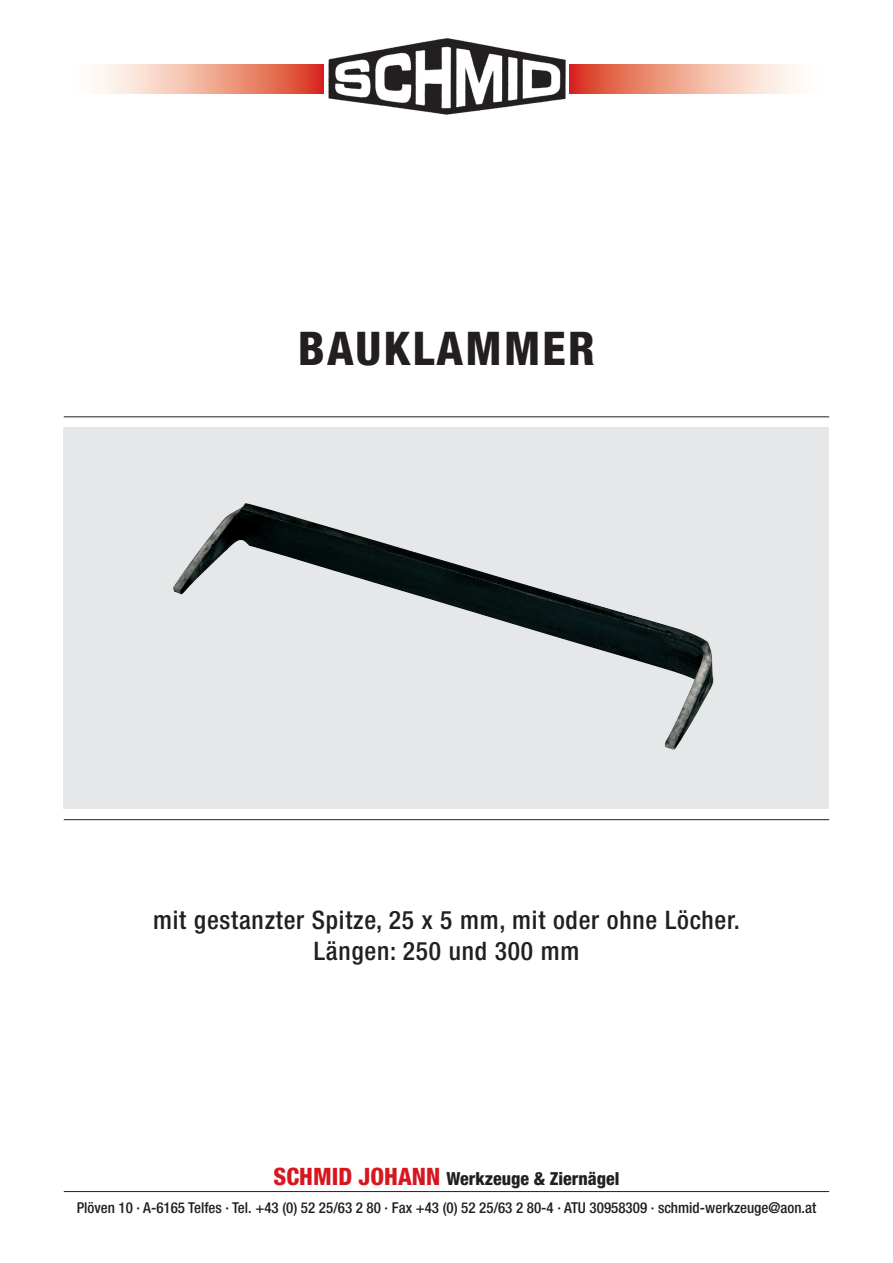
<style>
.page{position:relative;width:893px;height:1263px;background:#fff}
.page>*{position:absolute;margin:0;border:0;box-sizing:border-box;transform-origin:0 0}
.t1{font:800 condensed 46.5px "Helvetica Neue";letter-spacing:.05em;color:#231f20}
.t2{font:500 condensed 25.5px/31.5px "Helvetica Neue";letter-spacing:.03em;color:#231f20;text-align:center}
.t3{font:800 condensed 18px "Helvetica Neue";color:#231f20}
.t4{font:500 condensed 15px "Helvetica Neue";color:#231f20}
.s1{font-size:24px;color:#d7171f}
</style>
<div class="page">
<img style="left:328px;top:38px;width:238px;height:77px">
<svg style="left:97px;top:64px;width:227px;height:30px;background:#eea390"></svg>
<svg style="left:569px;top:64px;width:228px;height:30px;background:#eea390"></svg>
<hr style="left:64px;top:1191px;width:765px;height:1px;background:#231f20">
<hr style="left:64px;top:416px;width:765px;height:1px;background:#231f20">
<hr style="left:64px;top:819px;width:765px;height:1px;background:#231f20">
<div style="left:64px;top:427px;width:765px;height:381px;background:#e6e7e9"></div>
<img style="left:173px;top:503px;width:540px;height:247px">
<h1 class="t1" style="left:298px;top:332px;width:298px">BAUKLAMMER</h1>
<h2 class="t2" style="left:153px;top:906px;width:588px">mit gestanzter Spitze, 25 x 5 mm, mit oder ohne Löcher.<br>Längen: 250 und 300 mm</h2>
<p class="t3" style="left:274px;top:1172px;width:347px"><span class="s1">SCHMID JOHANN</span> Werkzeuge &amp; Ziernägel</p>
<p class="t4" style="left:77px;top:1203px;width:741px">Plöven 10 · A-6165 Telfes · Tel. +43 (0) 52 25/63 2 80 · Fax +43 (0) 52 25/63 2 80-4 · ATU 30958309 · schmid-werkzeuge@aon.at</p>
</div>
